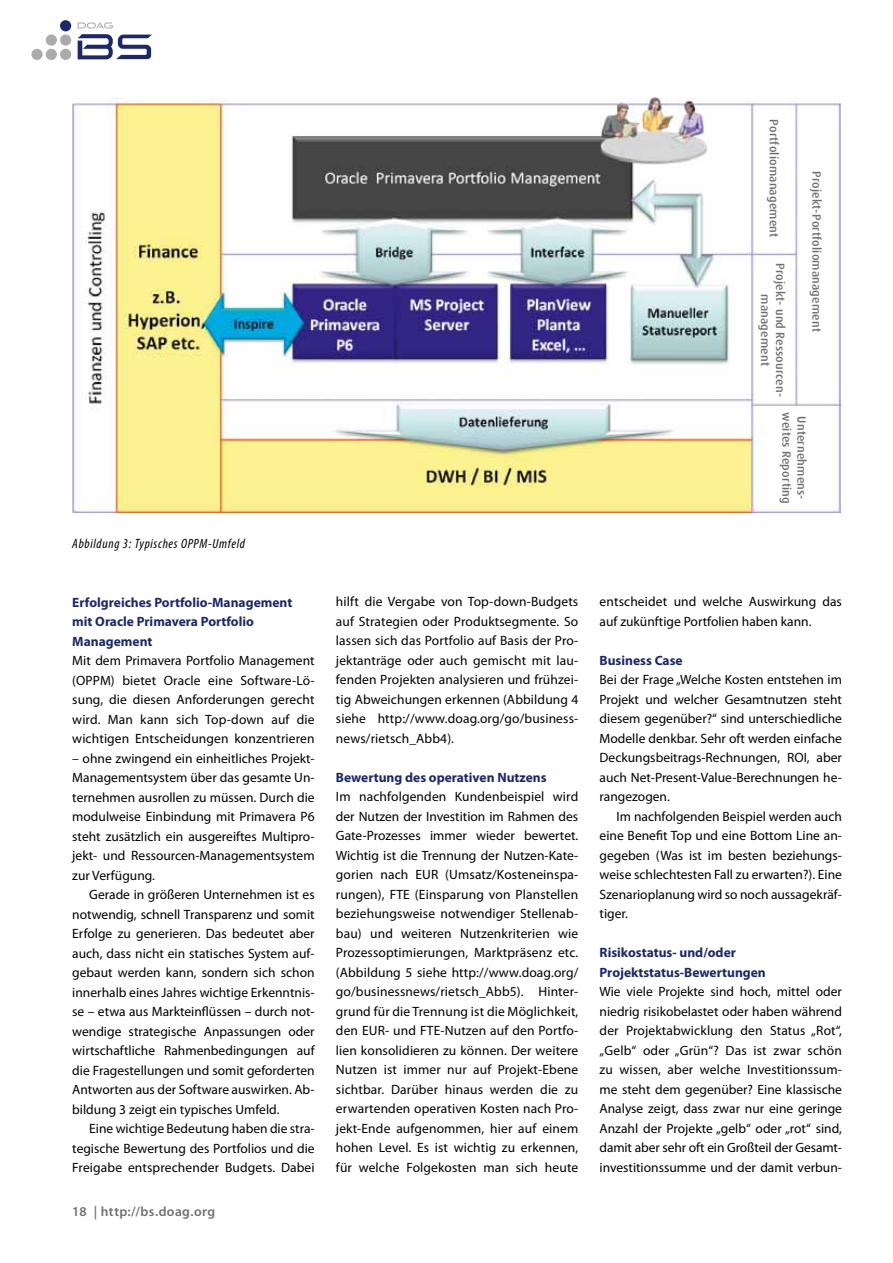
<style>
.page{position:relative;width:893px;height:1263px;background:#fff}
.page>*{position:absolute;margin:0;border:0;box-sizing:border-box;transform-origin:0 0}
.t1{font:13.5px/19.5px "Myriad Pro";color:#000;text-align:justify}
.t2{font:700 13.5px/19.5px "Myriad Pro";color:#1d2867}
.t3{font:italic condensed 13.5px "Myriad Pro";letter-spacing:.05em;color:#000}
.t4{font:600 13.5px "Myriad Pro";letter-spacing:.03em;color:#6f6f6e}
.t5{font:500 12px/15px "Dax Pro";letter-spacing:.015em;color:#6f6f6e;text-align:center}
</style>
<div class="page">
<div style="left:60px;top:49px;width:11px;height:11px;background:#ababac;border-radius:50%"></div>
<div style="left:60px;top:20px;width:11px;height:11px;background:#1d2867;border-radius:50%"></div>
<div style="left:46px;top:34px;width:11px;height:12px;background:#ababac;border-radius:50%"></div>
<div style="left:60px;top:34px;width:11px;height:12px;background:#ababac;border-radius:50%"></div>
<div style="left:31px;top:49px;width:12px;height:11px;background:#ababac;border-radius:50%"></div>
<div style="left:46px;top:49px;width:11px;height:11px;background:#ababac;border-radius:50%"></div>
<svg style="left:78px;top:22px;width:74px;height:37px"></svg>
<img style="left:72px;top:98px;width:768px;height:415px">
<p class="t3" style="left:72px;top:535px;width:174px">Abbildung 3: Typisches OPPM-Umfeld</p>
<p class="t2" style="left:72px;top:592px;width:222px">Erfolgreiches Portfolio-Management mit Oracle Primavera Portfolio<br>Management</p>
<p class="t1" style="left:72px;top:651px;width:244px">Mit dem Primavera Portfolio Management (OPPM) bietet Oracle eine Software-Lö&shy;sung, die diesen Anforderungen gerecht wird. Man kann sich Top-down auf die wichtigen Entscheidungen konzentrieren</p>
<p class="t1" style="left:72px;top:748px;width:244px">– ohne zwingend ein einheitliches Projekt-Managementsystem über das gesamte Un&shy;ternehmen ausrollen zu müssen. Durch die modulweise Einbindung mit Primavera P6 steht zusätzlich ein ausgereiftes Multipro&shy;jekt- und Ressourcen-Managementsystem zur Verfügung.</p>
<p class="t1" style="left:72px;top:884px;width:244px;text-indent:17px">Gerade in größeren Unternehmen ist es notwendig, schnell Transparenz und somit Erfolge zu generieren. Das bedeutet aber auch, dass nicht ein statisches System auf&shy;gebaut werden kann, sondern sich schon innerhalb eines Jahres wichtige Erkenntnis&shy;se – etwa aus Markteinflüssen – durch not&shy;wendige strategische Anpassungen oder wirtschaftliche Rahmenbedingungen auf die Fragestellungen und somit geforderten Antworten aus der Software auswirken. Ab&shy;bildung 3 zeigt ein typisches Umfeld.</p>
<p class="t1" style="left:72px;top:1118px;width:244px;text-indent:17px">Eine wichtige Bedeutung haben die stra&shy;tegische Bewertung des Portfolios und die Freigabe entsprechender Budgets. Dabei</p>
<p class="t4" style="left:72px;top:1203px;width:144px">18 | http://bs.doag.org</p>
<p class="t1" style="left:336px;top:592px;width:244px">hilft die Vergabe von Top-down-Budgets auf Strategien oder Produktsegmente. So lassen sich das Portfolio auf Basis der Pro&shy;jektanträge oder auch gemischt mit lau&shy;fenden Projekten analysieren und frühzei&shy;tig Abweichungen erkennen (Abbildung 4 siehe http://www.doag.org/go/business&shy;news/rietsch_Abb4).</p>
<p class="t2" style="left:336px;top:767px;width:212px">Bewertung des operativen Nutzens</p>
<p class="t1" style="left:336px;top:787px;width:244px">Im nachfolgenden Kundenbeispiel wird der Nutzen der Investition im Rahmen des Gate-Prozesses immer wieder bewertet.<br>Wichtig ist die Trennung der Nutzen-Kate&shy;gorien nach EUR (Umsatz/Kosteneinspa&shy;rungen), FTE (Einsparung von Planstellen beziehungsweise notwendiger Stellenab&shy;bau) und weiteren Nutzenkriterien wie Prozessoptimierungen, Marktpräsenz etc. (Abbildung 5 siehe http://www.doag.org/ go/businessnews/rietsch_Abb5). Hinter&shy;grund für die Trennung ist die Möglichkeit, den EUR- und FTE-Nutzen auf den Portfo&shy;lien konsolidieren zu können. Der weitere Nutzen ist immer nur auf Projekt-Ebene sichtbar. Darüber hinaus werden die zu erwartenden operativen Kosten nach Pro&shy;jekt-Ende aufgenommen, hier auf einem hohen Level. Es ist wichtig zu erkennen, für welche Folgekosten man sich heute</p>
<p class="t5" style="left:781px;top:119px;width:120px;rotate:90deg">Portfoliomanagement</p>
<p class="t5" style="left:788px;top:263px;width:135px;rotate:90deg">Projekt- und Ressourcen&shy;management</p>
<p class="t5" style="left:809px;top:412px;width:93px;rotate:90deg">Unternehmens&shy;weites Reporting</p>
<p class="t5" style="left:824px;top:171px;width:162px;rotate:90deg">Projekt-Portfoliomanagement</p>
<p class="t1" style="left:600px;top:592px;width:244px">entscheidet und welche Auswirkung das auf zukünftige Portfolien haben kann.</p>
<p class="t2" style="left:600px;top:650px;width:85px">Business Case</p>
<p class="t1" style="left:600px;top:670px;width:244px">Bei der Frage „Welche Kosten entstehen im Projekt und welcher Gesamtnutzen steht diesem gegenüber?“ sind unterschiedliche Modelle denkbar. Sehr oft werden einfache Deckungsbeitrags-Rechnungen, ROI, aber auch Net-Present-Value-Berechnungen he&shy;rangezogen.</p>
<p class="t1" style="left:600px;top:806px;width:244px;text-indent:17px">Im nachfolgenden Beispiel werden auch eine Benefit Top und eine Bottom Line an&shy;gegeben (Was ist im besten beziehungs&shy;weise schlechtesten Fall zu erwarten?). Eine Szenarioplanung wird so noch aussagekräf&shy;tiger.</p>
<p class="t2" style="left:600px;top:942px;width:168px">Risikostatus- und/oder<br>Projektstatus-Bewertungen</p>
<p class="t1" style="left:600px;top:982px;width:244px">Wie viele Projekte sind hoch, mittel oder niedrig risikobelastet oder haben während der Projektabwicklung den Status „Rot“, „Gelb“ oder „Grün“? Das ist zwar schön zu wissen, aber welche Investitionssum&shy;me steht dem gegenüber? Eine klassische Analyse zeigt, dass zwar nur eine geringe Anzahl der Projekte „gelb“ oder „rot“ sind, damit aber sehr oft ein Großteil der Gesamt&shy;investitionssumme und der damit verbun-</p>
</div>
